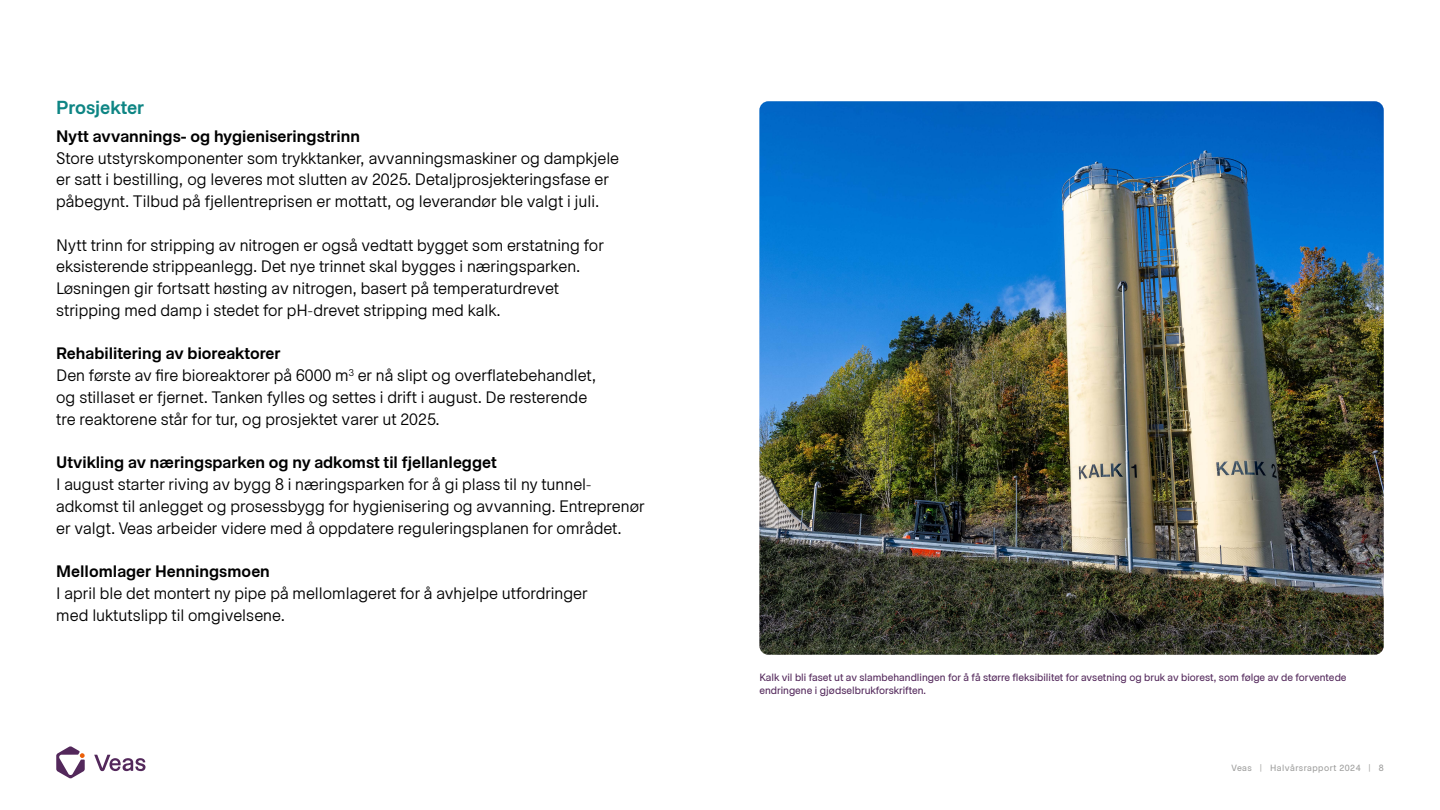
<style>
.page{position:relative;width:1440px;height:810px;background:#fff}
.page>*{position:absolute;margin:0;border:0;box-sizing:border-box;transform-origin:0 0}
.t1{font:600 18.75px "Arco Perpetuo Pro";color:#0e8584}
.t2{font:300 16.5px/21.8px "Arco Perpetuo Pro";color:#000}
.t3{font:600 16.5px "Arco Perpetuo Pro";color:#000}
.t4{font:10.5px/12.6px "Arco Perpetuo Pro";color:#53285b}
.t5{font:9px "Arco Perpetuo Pro";letter-spacing:.05em;color:#9d9d9c}
.s1{font-weight:600}
</style>
<div class="page">
<svg style="left:94px;top:755px;width:52px;height:16px"></svg>
<svg style="left:56px;top:746px;width:29px;height:32px"></svg>
<img style="left:759px;top:101px;width:625px;height:554px">
<p class="t1" style="left:56px;top:98px;width:89px">Prosjekter</p>
<p class="t3" style="left:56px;top:127px;width:306px">Nytt avvannings- og hygieniseringstrinn</p>
<p class="t2" style="left:56px;top:148px;width:564px">Store utstyrskomponenter som trykktanker, avvanningsmaskiner og dampkjele er satt i bestilling, og leveres mot slutten av 2025. Detaljprosjekteringsfase er påbegynt. Tilbud på fjellentreprisen er mottatt, og leverandør ble valgt i juli.</p>
<p class="t2" style="left:56px;top:235px;width:549px">Nytt trinn for stripping av nitrogen er også vedtatt bygget som erstatning for eksisterende strippeanlegg. Det nye trinnet skal bygges i næringsparken.<br>Løsningen gir fortsatt høsting av nitrogen, basert på temperaturdrevet stripping med damp i stedet for pH-drevet stripping med kalk.</p>
<p class="t2" style="left:56px;top:343px;width:542px"><span class="s1">Rehabilitering av bioreaktorer<br></span>Den første av fire bioreaktorer på 6000 m<sup>3</sup> er nå slipt og overflatebehandlet, og stillaset er fjernet. Tanken fylles og settes i drift i august. De resterende tre reaktorene står for tur, og prosjektet varer ut 2025.</p>
<p class="t3" style="left:56px;top:454px;width:442px">Utvikling av næringsparken og ny adkomst til fjellanlegget</p>
<p class="t2" style="left:56px;top:474px;width:590px">I august starter riving av bygg 8 i næringsparken for å gi plass til ny tunnel&shy;adkomst til anlegget og prosessbygg for hygienisering og avvanning. Entreprenør er valgt. Veas arbeider videre med å oppdatere reguleringsplanen for området.</p>
<p class="t3" style="left:56px;top:563px;width:215px">Mellomlager Henningsmoen</p>
<p class="t2" style="left:56px;top:583px;width:533px">I april ble det montert ny pipe på mellomlageret for å avhjelpe utfordringer med luktutslipp til omgivelsene.</p>
<p class="t4" style="left:759px;top:672px;width:589px">Kalk vil bli faset ut av slambehandlingen for å få større fleksibilitet for avsetning og bruk av biorest, som følge av de forventede endringene i gjødselbrukforskriften.</p>
<p class="t5" style="left:1232px;top:763px;width:154px">Veas | Halvårsrapport 2024 | 8</p>
</div>
